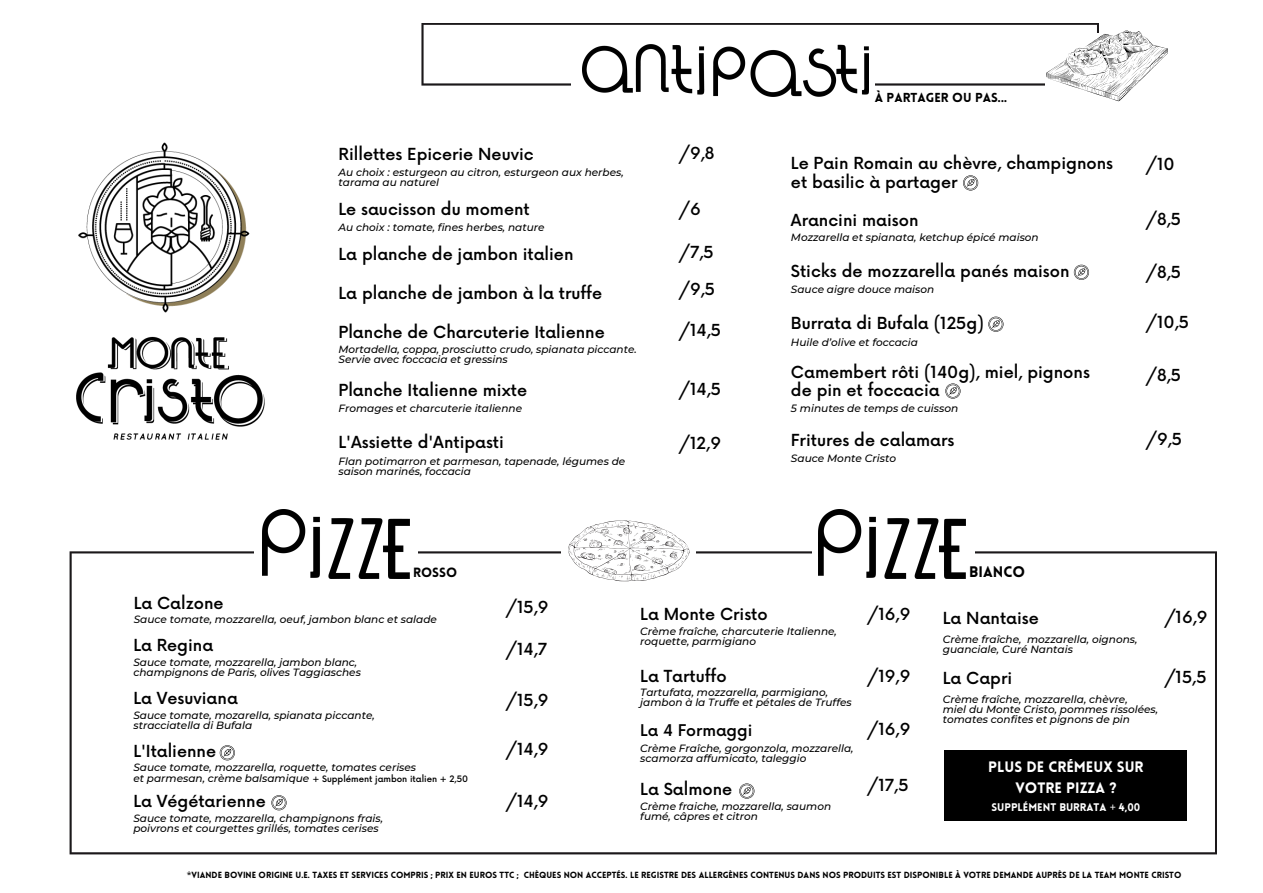
<style>
.page{position:relative;width:1263px;height:893px;background:#fff}
.page>*{position:absolute;margin:0;border:0;box-sizing:border-box;transform-origin:0 0}
.t1{font:500 16.2px/18.6px "Now";color:#000}
.t2{font:500 15.75px "Now";color:#000}
.t3{font:900 14.92px "Lovelo";color:#000}
.t4{font:900 14.77px/21.5px "Lovelo";color:#fff;text-align:center}
.t5{font:900 13.05px "Lovelo";color:#000}
.t6{font:900 12.75px "Lovelo";color:#000}
.t7{font:900 10.8px "Lovelo";color:#fff}
.t8{font:italic 500 10.57px "Montserrat";color:#000}
.t9{font:italic 500 10.5px/10.1px "Montserrat";color:#000}
.t10{font:900 8.7px "Lovelo";color:#000}
.t11{font:500 8.7px "Now";color:#000}
.s1{font-family:"Noto Sans";font-weight:400}
</style>
<div class="page">
<svg style="left:70px;top:551px;width:1147px;height:303px"></svg>
<div style="left:812px;top:531px;width:21px;height:39px;background:#fff"></div>
<div style="left:561px;top:528px;width:134px;height:65px;background:#fff"></div>
<div style="left:254px;top:516px;width:164px;height:65px;background:#fff"></div>
<div style="left:944px;top:751px;width:242px;height:70px;background:#000"></div>
<div style="left:833px;top:513px;width:141px;height:65px;background:#fff"></div>
<svg style="left:569px;top:520px;width:120px;height:61px"></svg>
<svg style="left:945px;top:383px;width:15px;height:16px"></svg>
<svg style="left:988px;top:317px;width:15px;height:15px"></svg>
<svg style="left:1074px;top:265px;width:15px;height:15px"></svg>
<svg style="left:963px;top:175px;width:15px;height:15px"></svg>
<svg style="left:220px;top:745px;width:15px;height:15px"></svg>
<svg style="left:271px;top:795px;width:16px;height:15px"></svg>
<svg style="left:739px;top:783px;width:15px;height:15px"></svg>
<img style="left:78px;top:142px;width:172px;height:171px">
<img style="left:76px;top:336px;width:189px;height:104px">
<img style="left:818px;top:509px;width:147px;height:70px">
<img style="left:263px;top:509px;width:146px;height:70px">
<svg style="left:421px;top:23px;width:747px;height:78px"></svg>
<h3 class="t1" style="left:339px;top:146px;width:197px">Rillettes Epicerie Neuvic</h3>
<h1 class="t9" style="left:339px;top:167px;width:287px">Au choix : esturgeon au citron, esturgeon aux herbes, tarama au naturel</h1>
<h3 class="t1" style="left:679px;top:145px;width:37px">/9,8</h3>
<h1 class="t6" style="left:875px;top:93px;width:134px">À PARTAGER OU PAS...</h1>
<p class="t1" style="left:791px;top:155px;width:324px">Le Pain Romain au chèvre, champignons et basilic à partager</p>
<h1 class="t1" style="left:679px;top:201px;width:23px">/6</h1>
<h1 class="t1" style="left:339px;top:201px;width:193px">Le saucisson du moment</h1>
<h1 class="t1" style="left:339px;top:246px;width:236px">La planche de jambon italien</h1>
<h1 class="t1" style="left:339px;top:284px;width:265px">La planche de jambon à la truffe</h1>
<h1 class="t1" style="left:791px;top:212px;width:129px">Arancini maison</h1>
<p class="t1" style="left:791px;top:263px;width:280px">Sticks de mozzarella panés maison</p>
<h3 class="t1" style="left:791px;top:315px;width:194px">Burrata di Bufala (125g)</h3>
<p class="t1" style="left:791px;top:364px;width:300px">Camembert rôti (140g), miel, pignons</p>
<h1 class="t9" style="left:339px;top:222px;width:208px">Au choix : tomate, fines herbes, nature</h1>
<h1 class="t9" style="left:791px;top:232px;width:249px">Mozzarella et spianata, ketchup épicé maison</h1>
<h1 class="t1" style="left:679px;top:244px;width:36px">/7,5</h1>
<h3 class="t1" style="left:679px;top:281px;width:38px">/9,5</h3>
<h1 class="t9" style="left:791px;top:284px;width:145px">Sauce aigre douce maison</h1>
<h3 class="t1" style="left:679px;top:322px;width:44px">/14,5</h3>
<h1 class="t1" style="left:339px;top:323px;width:268px">Planche de Charcuterie Italienne</h1>
<p class="t9" style="left:339px;top:344px;width:300px">Mortadella, coppa, prosciutto crudo, spianata piccante.<br>Servie avec foccacia et gressins</p>
<h1 class="t9" style="left:791px;top:337px;width:129px">Huile d’olive et foccacia</h1>
<h1 class="t1" style="left:339px;top:382px;width:190px">Planche Italienne mixte</h1>
<p class="t1" style="left:679px;top:381px;width:44px">/14,5</p>
<p class="t1" style="left:791px;top:381px;width:150px">de pin et foccacia</p>
<h1 class="t9" style="left:339px;top:403px;width:185px">Fromages et charcuterie italienne</h1>
<h1 class="t1" style="left:339px;top:434px;width:167px">L'Assiette d'Antipasti</h1>
<p class="t9" style="left:339px;top:456px;width:288px">Flan potimarron et parmesan, tapenade, légumes de saison marinés, foccacia</p>
<h3 class="t1" style="left:679px;top:434px;width:44px">/12,9</h3>
<h1 class="t8" style="left:791px;top:402px;width:169px">5 minutes de temps de cuisson</h1>
<h3 class="t1" style="left:791px;top:432px;width:165px">Fritures de calamars</h3>
<h1 class="t8" style="left:791px;top:452px;width:107px">Sauce Monte Cristo</h1>
<h1 class="t1" style="left:1146px;top:155px;width:30px">/10</h1>
<h1 class="t1" style="left:1146px;top:211px;width:37px">/8,5</h1>
<h1 class="t1" style="left:1146px;top:264px;width:37px">/8,5</h1>
<h1 class="t1" style="left:1146px;top:314px;width:45px">/10,5</h1>
<h3 class="t1" style="left:1146px;top:367px;width:37px">/8,5</h3>
<h1 class="t1" style="left:1146px;top:430px;width:38px">/9,5</h1>
<h1 class="t5" style="left:413px;top:567px;width:46px">ROSSO</h1>
<h1 class="t3" style="left:969px;top:566px;width:57px">BIANCO</h1>
<h3 class="t1" style="left:134px;top:594px;width:91px">La Calzone</h3>
<h1 class="t9" style="left:134px;top:614px;width:305px">Sauce tomate, mozzarella, oeuf, jambon blanc et salade</h1>
<h1 class="t1" style="left:133px;top:637px;width:81px">La Regina</h1>
<h3 class="t9" style="left:133px;top:657px;width:229px">Sauce tomate, mozzarella, jambon blanc, champignons de Paris, olives Taggiasches</h3>
<h1 class="t1" style="left:133px;top:690px;width:106px">La Vesuviana</h1>
<h1 class="t9" style="left:133px;top:710px;width:243px">Sauce tomate, mozarella, spianata piccante, stracciatella di Bufala</h1>
<h1 class="t1" style="left:133px;top:742px;width:84px">L'Italienne</h1>
<h3 class="t9" style="left:133px;top:762px;width:284px">Sauce tomate, mozzarella, roquette, tomates cerises et parmesan, crème balsamique</h3>
<h1 class="t11" style="left:312px;top:774px;width:157px">+ Supplément jambon italien + 2,50</h1>
<h3 class="t1" style="left:133px;top:793px;width:134px">La Végétarienne</h3>
<h1 class="t9" style="left:133px;top:812px;width:251px">Sauce tomate, mozzarella, champignons frais, poivrons et courgettes grillés, tomates cerises</h1>
<p class="t1" style="left:506px;top:599px;width:44px">/15,9</p>
<p class="t1" style="left:506px;top:640px;width:43px">/14,7</p>
<h2 class="t1" style="left:506px;top:691px;width:44px">/15,9</h2>
<h1 class="t1" style="left:506px;top:741px;width:44px">/14,9</h1>
<h3 class="t1" style="left:506px;top:793px;width:44px">/14,9</h3>
<h3 class="t1" style="left:640px;top:606px;width:129px">La Monte Cristo</h3>
<h1 class="t9" style="left:640px;top:626px;width:198px">Crème fraîche, charcuterie Italienne, roquette, parmigiano</h1>
<h3 class="t1" style="left:640px;top:667px;width:88px">La Tartuffo</h3>
<p class="t9" style="left:640px;top:687px;width:213px">Tartufata, mozzarella, parmigiano, jambon à la Truffe et pétales de Truffes</p>
<h1 class="t2" style="left:640px;top:721px;width:114px">La 4 Formaggi</h1>
<p class="t9" style="left:640px;top:742px;width:215px">Crème Fraîche, gorgonzola, mozzarella, scamorza affumicato, taleggio</p>
<h1 class="t1" style="left:640px;top:781px;width:94px">La Salmone</h1>
<h1 class="t9" style="left:640px;top:801px;width:192px">Crème fraiche, mozzarella, saumon fumé, câpres et citron</h1>
<h1 class="t1" style="left:867px;top:606px;width:45px">/16,9</h1>
<h1 class="t1" style="left:867px;top:668px;width:45px">/19,9</h1>
<h1 class="t1" style="left:867px;top:721px;width:45px">/16,9</h1>
<h1 class="t1" style="left:867px;top:776px;width:43px">/17,5</h1>
<h3 class="t1" style="left:943px;top:610px;width:97px">La Nantaise</h3>
<h1 class="t9" style="left:943px;top:634px;width:196px">Crème fraîche, mozzarella, oignons, guanciale, Curé Nantais</h1>
<h1 class="t1" style="left:1164px;top:608px;width:45px">/16,9</h1>
<p class="t1" style="left:1164px;top:669px;width:44px">/15,5</p>
<h3 class="t1" style="left:943px;top:669px;width:71px">La Capri</h3>
<h1 class="t9" style="left:943px;top:694px;width:217px">Crème fraîche, mozzarella, chèvre,<br>miel du Monte Cristo, pommes rissolées, tomates confites et pignons de pin</h1>
<p class="t4" style="left:988px;top:757px;width:157px">PLUS DE CRÉMEUX SUR<br>VOTRE PIZZA ?</p>
<p class="t7" style="left:991px;top:803px;width:150px">SUPPLÉMENT BURRATA <span class="s1">+</span> 4,00</p>
<h3 class="t10" style="left:187px;top:871px;width:996px"><span class="s1">*</span>VIANDE BOVINE ORIGINE U.E. TAXES ET SERVICES COMPRIS ; PRIX EN EUROS TTC ; CHÈQUES NON ACCEPTÉS. LE REGISTRE DES ALLERGÈNES CONTENUS DANS NOS PRODUITS EST DISPONIBLE À VOTRE DEMANDE AUPRÈS DE LA TEAM MONTE CRISTO</h3>
</div>
